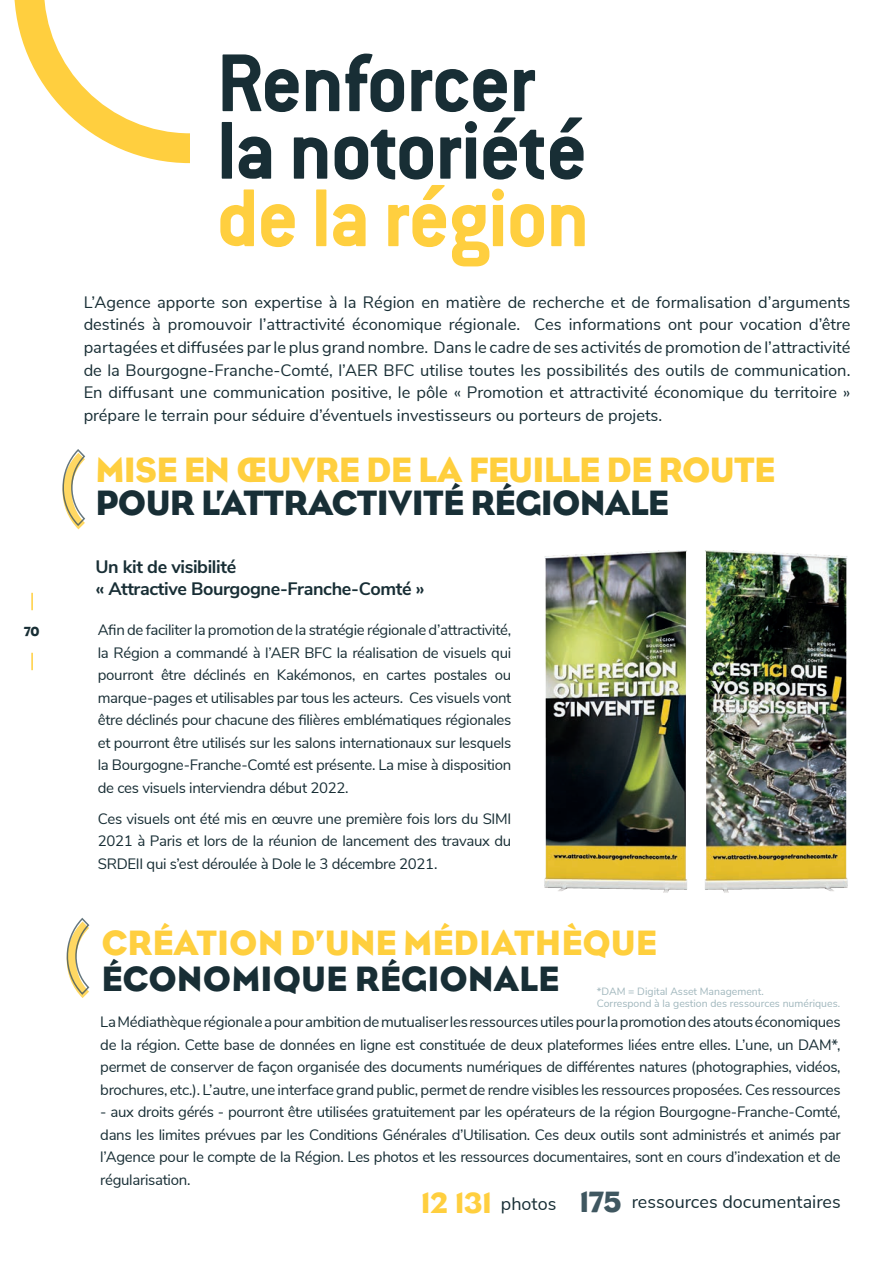
<style>
.page{position:relative;width:893px;height:1263px;background:#fff}
.page>*{position:absolute;margin:0;border:0;box-sizing:border-box;transform-origin:0 0}
.t1{font:700 90px/67.5px "Conduit ITC Std";letter-spacing:-.02em;color:#182e35}
.t2{font:700 90px "Conduit ITC Std";letter-spacing:-.02em;color:#ffcf3f}
.t3{font:36px/33px "Eagle";letter-spacing:-.02em;color:#182f36}
.t4{font:36px/36px "Eagle";color:#182e35}
.t5{font:700 18px/22.5px "Nunito Sans";letter-spacing:-.02em;color:#182e35}
.t6{font:18px "Nunito Sans";color:#182e35}
.t7{font:16.5px/22.5px "Nunito Sans";color:#182e35;text-align:justify}
.t8{font:15px/22.5px "Nunito Sans";letter-spacing:-.02em;color:#182e35;text-align:justify}
.t9{font:13.5px "Eagle";color:#182e35}
.t10{font:10.5px/12px "Nunito Sans";color:#a1b7bd}
.s1{color:#ffcf3f}
.s2{color:#ffcf3d}
.s3{color:#182e35}
.s4{font-family:"Eagle";font-size:30px;color:#ffcf3f}
.s5{font-family:"Eagle";font-size:30px;color:#3f5760}
</style>
<div class="page">
<svg style="left:31px;top:593px;width:2px;height:17px"></svg>
<svg style="left:31px;top:653px;width:2px;height:17px"></svg>
<svg style="left:14px;top:0;width:176px;height:163px"></svg>
<svg style="left:62px;top:449px;width:23px;height:80px"></svg>
<img style="left:544px;top:551px;width:143px;height:342px">
<img style="left:705px;top:551px;width:143px;height:342px">
<svg style="left:66px;top:917px;width:24px;height:81px"></svg>
<p class="t9" style="left:24px;top:624px;width:17px">70</p>
<h1 class="t1" style="left:216px;top:47px;width:372px">Renforcer la notoriété</h1>
<h1 class="t2" style="left:216px;top:164px;width:375px">de la région</h1>
<p class="t7" style="left:84px;top:290px;width:768px">L’Agence apporte son expertise à la Région en matière de recherche et de formalisation d’arguments destinés à promouvoir l’attractivité économique régionale. Ces informations ont pour vocation d’être partagées et diffusées par le plus grand nombre. Dans le cadre de ses activités de promotion de l’attractivité de la Bourgogne-Franche-Comté, l’AER BFC utilise toutes les possibilités des outils de communication.<br>En diffusant une communication positive, le pôle « Promotion et attractivité économique du territoire » prépare le terrain pour séduire d’éventuels investisseurs ou porteurs de projets.</p>
<h2 class="t3" style="left:95px;top:453px;width:681px"><span class="s1">MISE EN ŒUVRE</span> <span class="s2">DE LA FEUILLE DE ROUTE<br></span><span class="s3">POUR</span> L’ATTRACTIVITÉ RÉGIONALE</h2>
<p class="t5" style="left:95px;top:554px;width:331px">Un kit de visibilité<br>« Attractive Bourgogne-Franche-Comté »</p>
<p class="t8" style="left:98px;top:618px;width:415px">Afin de faciliter la promotion de la stratégie régionale d’attractivité, la Région a commandé à l’AER BFC la réalisation de visuels qui pourront être déclinés en Kakémonos, en cartes postales ou marque-pages et utilisables par tous les acteurs. Ces visuels vont être déclinés pour chacune des filières emblématiques régionales et pourront être utilisés sur les salons internationaux sur lesquels la Bourgogne-Franche-Comté est présente. La mise à disposition de ces visuels interviendra début 2022.</p>
<p class="t8" style="left:98px;top:806px;width:415px">Ces visuels ont été mis en œuvre une première fois lors du SIMI 2021 à Paris et lors de la réunion de lancement des travaux du SRDEII qui s’est déroulée à Dole le 3 décembre 2021.</p>
<h2 class="t4" style="left:102px;top:924px;width:557px"><span class="s1">CRÉATION</span> <span class="s2">D’UNE MÉDIATHÈQUE<br></span>ÉCONOMIQUE RÉGIONALE</h2>
<p class="t10" style="left:597px;top:985px;width:245px">*DAM = Digital Asset Management.<br>Correspond à la gestion des ressources numériques.</p>
<p class="t8" style="left:100px;top:1010px;width:742px">La Médiathèque régionale a pour ambition de mutualiser les ressources utiles pour la promotion des atouts économiques de la région. Cette base de données en ligne est constituée de deux plateformes liées entre elles. L’une, un DAM*, permet de conserver de façon organisée des documents numériques de différentes natures (photographies, vidéos, brochures, etc.). L’autre, une interface grand public, permet de rendre visibles les ressources proposées. Ces ressources</p>
<p class="t8" style="left:100px;top:1100px;width:742px">- aux droits gérés - pourront être utilisées gratuitement par les opérateurs de la région Bourgogne-Franche-Comté, dans les limites prévues par les Conditions Générales d’Utilisation. Ces deux outils sont administrés et animés par l’Agence pour le compte de la Région. Les photos et les ressources documentaires, sont en cours d’indexation et de régularisation.</p>
<p class="t6" style="left:421px;top:1188px;width:421px"><span class="s4">12 131</span> photos <span class="s5">175</span> ressources documentaires</p>
</div>
